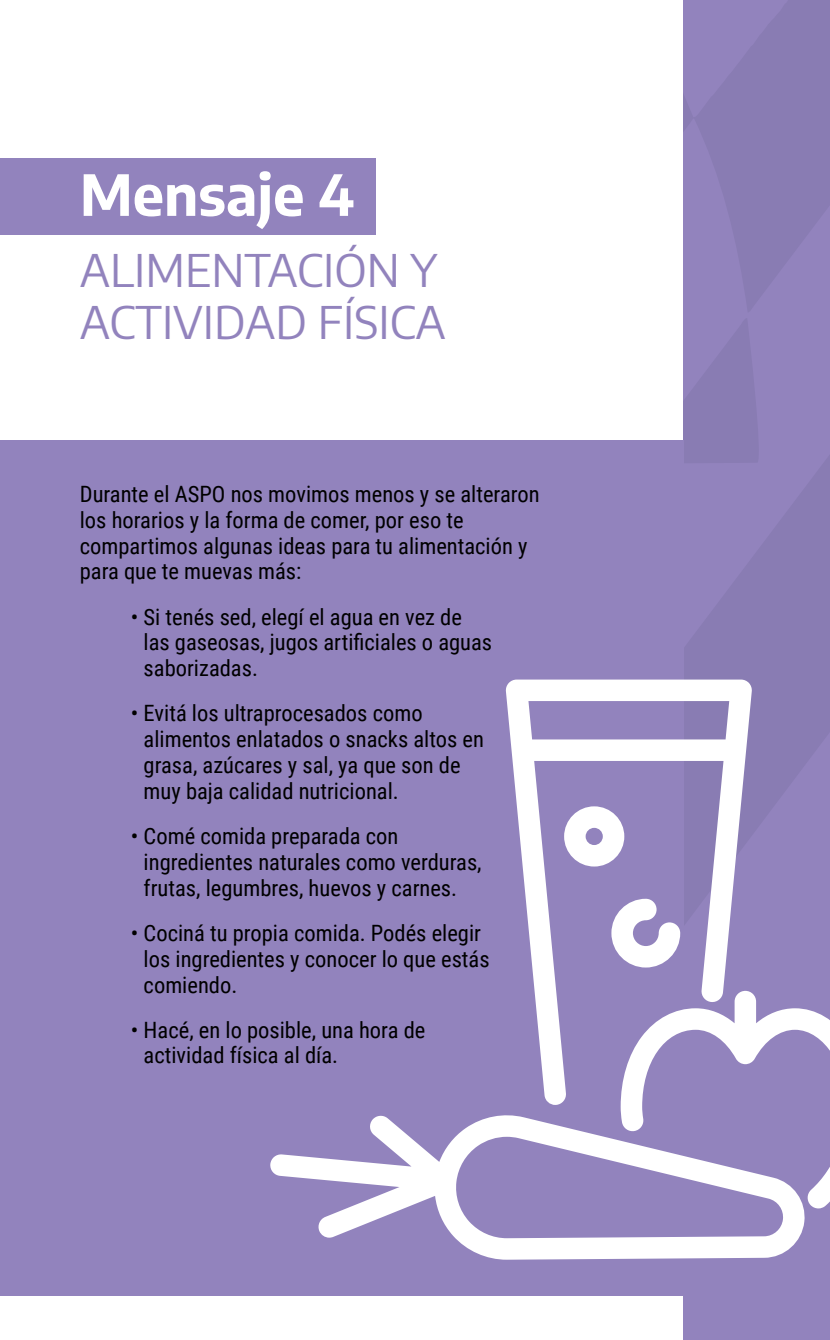
<style>
.page{position:relative;width:830px;height:1340px;background:#fff}
.page>*{position:absolute;margin:0;border:0;box-sizing:border-box;transform-origin:0 0}
.t1{font:700 56.25px "Encode Sans";color:#fff}
.t2{font:45px/51.8px "Encode Sans";color:#9283bd}
.t3{font:22.5px/25.9px "Roboto Condensed";color:#000}
</style>
<div class="page">
<hr style="left:0;top:0;width:1px;height:1339px;background:#897cb3">
<div style="left:682px;top:0;width:147px;height:1339px;background:#9283bd"></div>
<svg style="left:682px;top:0;width:1px;height:117px"></svg>
<svg style="left:0;top:118px;width:34px;height:1221px"></svg>
<div style="left:0;top:440px;width:682px;height:855px;background:#9283bd"></div>
<div style="left:0;top:158px;width:375px;height:76px;background:#9283bd"></div>
<svg style="left:505px;top:679px;width:246px;height:425px"></svg>
<svg style="left:620px;top:990px;width:209px;height:218px"></svg>
<svg style="left:270px;top:1112px;width:536px;height:147px"></svg>
<svg style="left:564px;top:806px;width:60px;height:60px"></svg>
<svg style="left:611px;top:898px;width:69px;height:69px"></svg>
<h1 class="t1" style="left:80px;top:153px;width:276px">Mensaje 4</h1>
<h2 class="t2" style="left:80px;top:242px;width:367px">ALIMENTACIÓN Y<br>ACTIVIDAD FÍSICA</h2>
<p class="t3" style="left:80px;top:480px;width:461px">Durante el ASPO nos movimos menos y se alteraron los horarios y la forma de comer, por eso te compartimos algunas ideas para tu alimentación y para que te muevas más:</p>
<p class="t3" style="left:144px;top:602px;width:350px;text-indent:-13px">• Si tenés sed, elegí el agua en vez de las gaseosas, jugos artificiales o aguas saborizadas.</p>
<p class="t3" style="left:144px;top:699px;width:341px;text-indent:-13px">• Evitá los ultraprocesados como alimentos enlatados o snacks altos en grasa, azúcares y sal, ya que son de muy baja calidad nutricional.</p>
<p class="t3" style="left:144px;top:822px;width:339px;text-indent:-13px">• Comé comida preparada con ingredientes naturales como verduras, frutas, legumbres, huevos y carnes.</p>
<p class="t3" style="left:144px;top:919px;width:347px;text-indent:-13px">• Cociná tu propia comida. Podés elegir los ingredientes y conocer lo que estás comiendo.</p>
<p class="t3" style="left:144px;top:1015px;width:283px;text-indent:-13px">• Hacé, en lo posible, una hora de actividad física al día.</p>
</div>
